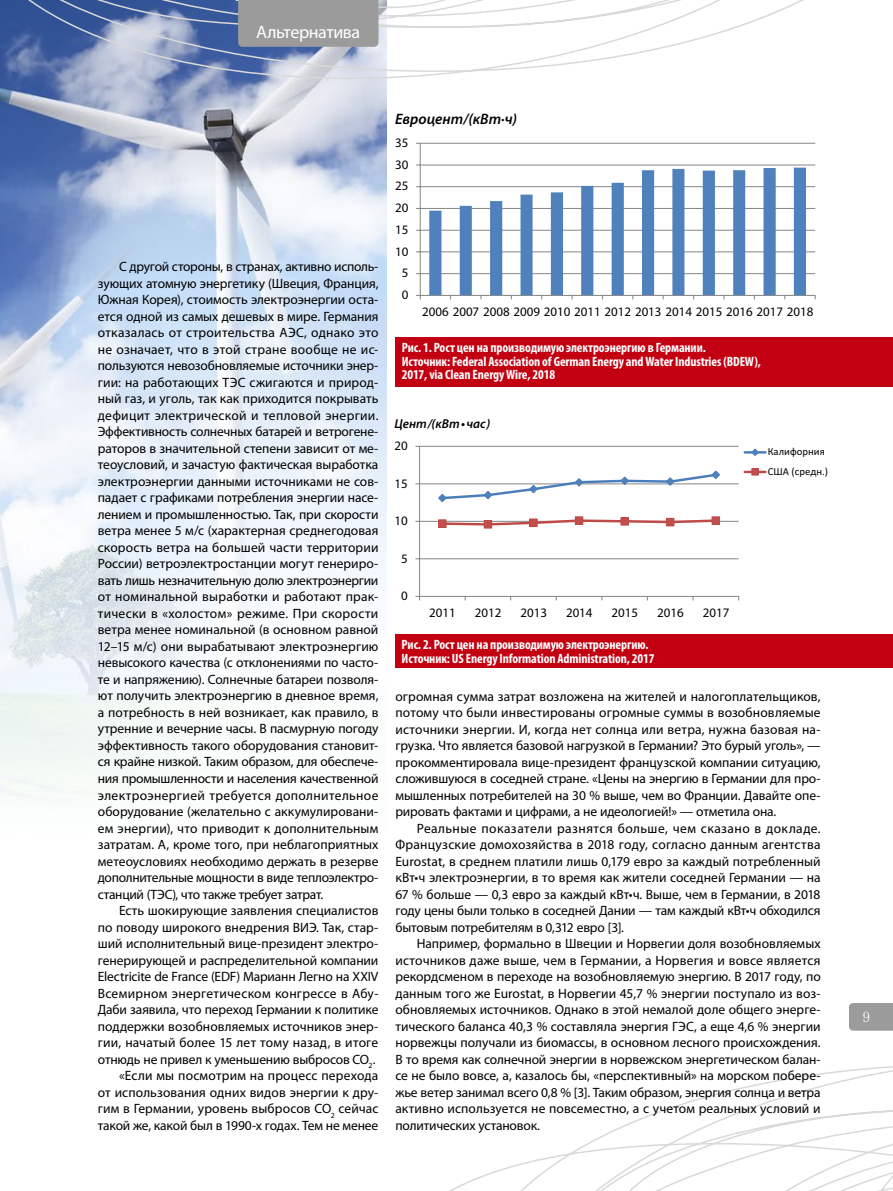
<style>
.page{position:relative;width:893px;height:1191px;background:#fff}
.page>*{position:absolute;margin:0;border:0;box-sizing:border-box;transform-origin:0 0}
.t1{font:18px "Myriad Pro";letter-spacing:-.025em;color:#fff}
.t2{font:italic 600 15.15px "Myriad Pro";color:#000}
.t3{font:15px "Simeiz Light C";color:#fff}
.t4{font:13.5px/16.5px "Myriad Pro";letter-spacing:-.005em;color:#000;text-align:justify}
.t5{font:700 condensed 13.5px/13.5px "Myriad Pro";letter-spacing:-.01em;color:#fff}
.t6{font:13.05px "Myriad Pro";color:#000}
.t7{font:12.9px "Myriad Pro";color:#000}
.t8{font:italic 600 12.9px "Myriad Pro";color:#000}
.t9{font:10.8px/19.5px "Calibri";color:#000}
.s1{font-style:normal}
</style>
<div class="page">
<img style="left:0;top:0;width:387px;height:802px">
<svg style="left:450px;top:1066px;width:443px;height:125px"></svg>
<svg style="left:3px;top:0;width:801px;height:94px"></svg>
<div style="left:395px;top:634px;width:498px;height:33px;background:#c20012"></div>
<hr style="left:420px;top:273px;width:395px;height:1px;background:#868686">
<hr style="left:420px;top:251px;width:395px;height:1px;background:#868686">
<hr style="left:420px;top:230px;width:395px;height:1px;background:#868686">
<hr style="left:420px;top:208px;width:395px;height:1px;background:#868686">
<hr style="left:420px;top:186px;width:395px;height:1px;background:#868686">
<hr style="left:420px;top:165px;width:395px;height:1px;background:#868686">
<hr style="left:420px;top:143px;width:395px;height:1px;background:#868686">
<svg style="left:429px;top:168px;width:377px;height:127px"></svg>
<hr style="left:420px;top:143px;width:1px;height:152px;background:#868686">
<hr style="left:420px;top:295px;width:395px;height:1px;background:#868686">
<hr style="left:420px;top:558px;width:319px;height:1px;background:#868686">
<hr style="left:420px;top:521px;width:319px;height:1px;background:#868686">
<hr style="left:420px;top:483px;width:319px;height:1px;background:#868686">
<hr style="left:420px;top:446px;width:319px;height:1px;background:#868686">
<hr style="left:419px;top:446px;width:1px;height:150px;background:#868686">
<hr style="left:420px;top:596px;width:319px;height:1px;background:#868686">
<svg style="left:437px;top:470px;width:284px;height:33px"></svg>
<svg style="left:446px;top:518px;width:266px;height:9px"></svg>
<div style="left:439px;top:520px;width:7px;height:7px;background:#c0504d"></div>
<div style="left:438px;top:519px;width:8px;height:9px;border:1px solid #be4b48"></div>
<div style="left:484px;top:520px;width:8px;height:8px;background:#c0504d"></div>
<div style="left:530px;top:519px;width:7px;height:7px;background:#c0504d"></div>
<div style="left:529px;top:518px;width:9px;height:9px;border:1px solid #be4b48"></div>
<div style="left:575px;top:517px;width:8px;height:7px;background:#c0504d"></div>
<div style="left:575px;top:516px;width:8px;height:9px;border:1px solid #be4b48"></div>
<div style="left:621px;top:517px;width:7px;height:8px;background:#c0504d"></div>
<div style="left:620px;top:517px;width:9px;height:8px;border:1px solid #be4b48"></div>
<div style="left:666px;top:518px;width:8px;height:8px;background:#c0504d"></div>
<div style="left:712px;top:517px;width:7px;height:7px;background:#c0504d"></div>
<div style="left:712px;top:516px;width:8px;height:9px;border:1px solid #be4b48"></div>
<hr style="left:745px;top:451px;width:20px;height:2px;background:#4a7ebb">
<svg style="left:751px;top:448px;width:8px;height:8px"></svg>
<hr style="left:745px;top:471px;width:20px;height:2px;background:#be4b48">
<div style="left:752px;top:468px;width:6px;height:7px;background:#c0504d"></div>
<div style="left:751px;top:468px;width:8px;height:7px;border:1px solid #be4b48"></div>
<div style="left:395px;top:337px;width:498px;height:50px;background:#c20012"></div>
<div style="left:238px;top:0;width:140px;height:47px;background:#9b9b9b"></div>
<svg style="left:849px;top:1003px;width:44px;height:27px"></svg>
<h1 class="t1" style="left:256px;top:21px;width:105px">Альтернатива</h1>
<p class="t4" style="left:98px;top:258px;width:282px;text-indent:21px">С другой стороны, в странах, активно исполь&shy;зующих атомную энергетику (Швеция, Франция, Южная Корея), стоимость электроэнергии оста&shy;ется одной из самых дешевых в мире. Германия отказалась от строительства АЭС, однако это не означает, что в этой стране вообще не ис&shy;пользуются невозобновляемые источники энер&shy;гии: на работающих ТЭС сжигаются и природ&shy;ный газ, и уголь, так как приходится покрывать дефицит электрической и тепловой энергии.<br>Эффективность солнечных батарей и ветрогене&shy;раторов в значительной степени зависит от ме&shy;теоусловий, и зачастую фактическая выработка электроэнергии данными источниками не сов&shy;падает с графиками потребления энергии насе&shy;лением и промышленностью. Так, при скорости ветра менее 5 м/с (характерная среднегодовая скорость ветра на большей части территории России) ветроэлектростанции могут генериро&shy;вать лишь незначительную долю электроэнергии от номинальной выработки и работают прак&shy;тически в «холостом» режиме. При скорости ветра менее номинальной (в основном равной 12–15 м/с) они вырабатывают электроэнергию невысокого качества (с отклонениями по часто&shy;те и напряжению). Солнечные батареи позволя&shy;ют получить электроэнергию в дневное время, а потребность в ней возникает, как правило, в утренние и вечерние часы. В пасмурную погоду эффективность такого оборудования становит&shy;ся крайне низкой. Таким образом, для обеспече&shy;ния промышленности и населения качественной электроэнергией требуется дополнительное оборудование (желательно с аккумулировани&shy;ем энергии), что приводит к дополнительным затратам. А, кроме того, при неблагоприятных метеоусловиях необходимо держать в резерве дополнительные мощности в виде теплоэлектро&shy;станций (ТЭС), что также требует затрат.</p>
<p class="t4" style="left:98px;top:902px;width:282px;text-align:right">Есть шокирующие заявления специалистов<br>по поводу широкого внедрения ВИЭ. Так, стар&shy;ший исполнительный вице-президент электро&shy;генерирующей и распределительной компании Electricite de France (EDF) Марианн Легно на XXIV Всемирном энергетическом конгрессе в Абу-Даби заявила, что переход Германии к политике поддержки возобновляемых источников энер&shy;гии, начатый более 15 лет тому назад, в итоге отнюдь не привел к уменьшению выбросов СО<sub>2</sub>. «Если мы посмотрим на процесс перехода<br>от использования одних видов энергии к дру&shy;гим в Германии, уровень выбросов СО<sub>2</sub> сейчас такой же, какой был в 1990-х годах. Тем не менее</p>
<p class="t2" style="left:395px;top:109px;width:124px">Евроцент/(кВт·ч)</p>
<p class="t7" style="left:395px;top:135px;width:15px">35</p>
<p class="t7" style="left:395px;top:156px;width:15px">30</p>
<p class="t7" style="left:395px;top:178px;width:15px">25</p>
<p class="t7" style="left:395px;top:200px;width:15px">20</p>
<p class="t7" style="left:395px;top:222px;width:15px">15</p>
<p class="t7" style="left:395px;top:243px;width:15px">10</p>
<p class="t7" style="left:402px;top:265px;width:8px">5</p>
<p class="t7" style="left:402px;top:287px;width:8px">0</p>
<p class="t7" style="left:422px;top:304px;width:393px">2006 2007 2008 2009 2010 2011 2012 2013 2014 2015 2016 2017 2018</p>
<p class="t5" style="left:402px;top:340px;width:361px">Рис. 1. Рост цен на производимую электроэнергию в Германии.<br>Источник: Federal Association of German Energy and Water Industries (BDEW),<br>2017, via Clean Energy Wire, 2018</p>
<p class="t8" style="left:394px;top:415px;width:97px">Цент/(кВт<span class="s1">•</span>час)</p>
<p class="t7" style="left:394px;top:438px;width:15px">20</p>
<p class="t7" style="left:394px;top:475px;width:15px">15</p>
<p class="t6" style="left:394px;top:512px;width:15px">10</p>
<p class="t7" style="left:401px;top:550px;width:8px">5</p>
<p class="t7" style="left:401px;top:588px;width:8px">0</p>
<p class="t7" style="left:429px;top:604px;width:28px">2011</p>
<p class="t7" style="left:475px;top:604px;width:28px">2012</p>
<p class="t7" style="left:520px;top:604px;width:28px">2013</p>
<p class="t7" style="left:566px;top:604px;width:28px">2014</p>
<p class="t7" style="left:612px;top:604px;width:28px">2015</p>
<p class="t7" style="left:657px;top:604px;width:28px">2016</p>
<p class="t7" style="left:703px;top:604px;width:28px">2017</p>
<p class="t9" style="left:768px;top:442px;width:62px">Калифорния<br>США (средн.)</p>
<p class="t5" style="left:402px;top:638px;width:254px">Рис. 2. Рост цен на производимую электроэнергию.<br>Источник: US Energy Information Administration, 2017</p>
<p class="t4" style="left:395px;top:687px;width:427px">огромная сумма затрат возложена на жителей и налогоплательщиков, потому что были инвестированы огромные суммы в возобновляемые источники энергии. И, когда нет солнца или ветра, нужна базовая на&shy;грузка. Что является базовой нагрузкой в Германии? Это бурый уголь», — прокомментировала вице-президент французской компании ситуацию, сложившуюся в соседней стране. «Цены на энергию в Германии для про&shy;мышленных потребителей на 30 % выше, чем во Франции. Давайте опе&shy;рировать фактами и цифрами, а не идеологией!» — отметила она.</p>
<p class="t4" style="left:395px;top:819px;width:427px;text-indent:21px">Реальные показатели разнятся больше, чем сказано в докладе.<br>Французские домохозяйства в 2018 году, согласно данным агентства Eurostat, в среднем платили лишь 0,179 евро за каждый потребленный кВт•ч электроэнергии, в то время как жители соседней Германии — на 67 % больше — 0,3 евро за каждый кВт•ч. Выше, чем в Германии, в 2018 году цены были только в соседней Дании — там каждый кВт•ч обходился бытовым потребителям в 0,312 евро [3].</p>
<p class="t4" style="left:395px;top:935px;width:427px;text-indent:21px">Например, формально в Швеции и Норвегии доля возобновляемых источников даже выше, чем в Германии, а Норвегия и вовсе является рекордсменом в переходе на возобновляемую энергию. В 2017 году, по данным того же Eurostat, в Норвегии 45,7 % энергии поступало из воз&shy;обновляемых источников. Однако в этой немалой доле общего энерге&shy;тического баланса 40,3 % составляла энергия ГЭС, а еще 4,6 % энергии норвежцы получали из биомассы, в основном лесного происхождения.<br>В то время как солнечной энергии в норвежском энергетическом балан&shy;се не было вовсе, а, казалось бы, «перспективный» на морском побере&shy;жье ветер занимал всего 0,8 % [3]. Таким образом, энергия солнца и ветра активно используется не повсеместно, а с учетом реальных условий и политических установок.</p>
<p class="t3" style="left:863px;top:1009px;width:8px">9</p>
</div>
